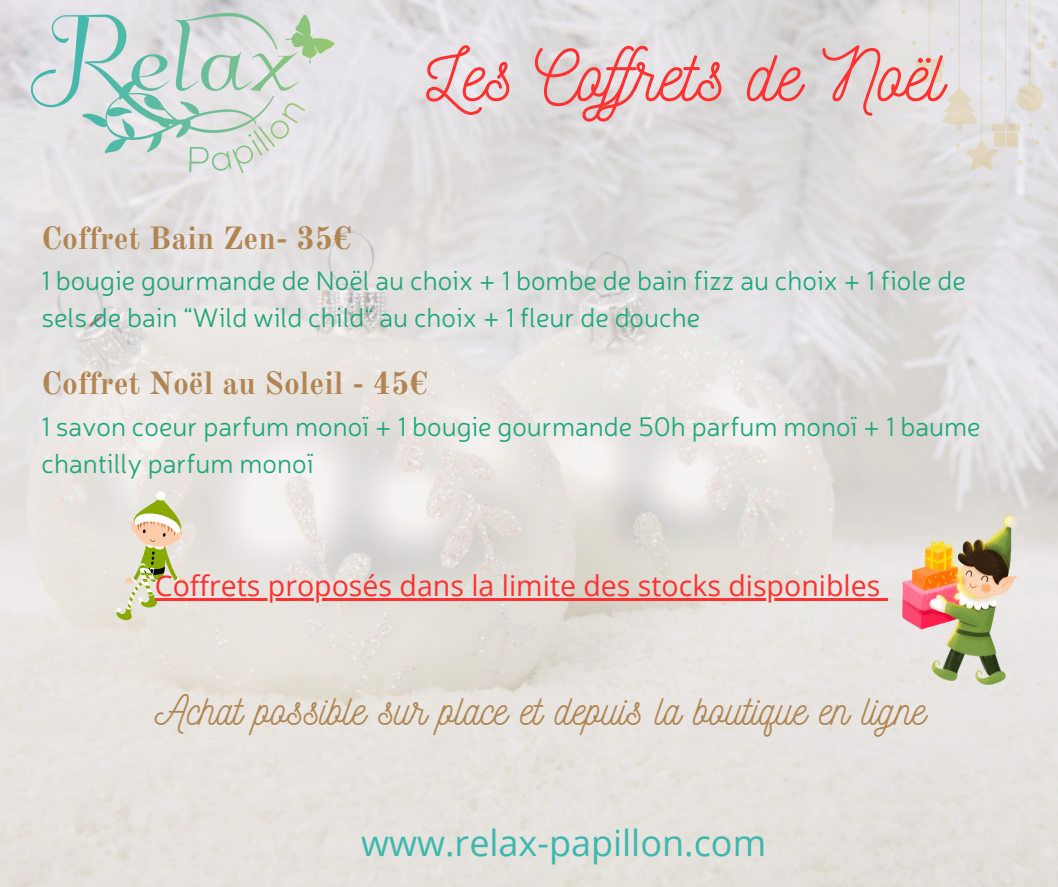
<style>
.page{position:relative;width:1058px;height:887px;background:#fff}
.page>*{position:absolute;margin:0;border:0;box-sizing:border-box;transform-origin:0 0}
.t1{font:72px "Nickainley";color:#ff3131}
.t2{font:42px "Nickainley";color:#b18551}
.t3{font:36px "Open Sans";color:#3eb7ae}
.t4{font:700 31.5px "Old Standard";color:#b18551}
.t5{font:28.5px "Open Sans";color:#ff3131}
.t6{font:300 27px/37.2px "Neris";color:#1da679}
</style>
<div class="page">
<img style="left:0;top:0;width:1058px;height:886px">
<img style="left:18px;top:12px;width:328px;height:164px">
<svg style="left:112px;top:490px;width:86px;height:134px;background:#dcd8bd"></svg>
<img style="left:901px;top:510px;width:121px;height:174px">
<hr style="left:155px;top:598px;width:725px;height:2px;background:#ff3131">
<svg style="left:880px;top:598px;width:7px;height:2px"></svg>
<p class="t1" style="left:426px;top:29px;width:519px">Les Cofrets de Noël</p>
<p class="t4" style="left:41px;top:218px;width:311px">Coffret Bain Zen- 35€</p>
<p class="t6" style="left:41px;top:260px;width:926px">1 bougie gourmande de Noël au choix + 1 bombe de bain fizz au choix + 1 fiole de sels de bain “Wild wild child“ au choix + 1 fleur de douche</p>
<p class="t4" style="left:41px;top:364px;width:388px">Coffret Noël au Soleil - 45€</p>
<p class="t6" style="left:41px;top:405px;width:940px">1 savon coeur parfum monoï + 1 bougie gourmande 50h parfum monoï + 1 baume chantilly parfum monoï</p>
<p class="t5" style="left:155px;top:565px;width:727px">Coffrets proposés dans la limite des stocks disponibles</p>
<p class="t2" style="left:155px;top:682px;width:772px">Achat possible sur place et depuis la boutique en ligne</p>
<p class="t3" style="left:361px;top:817px;width:406px">www.relax-papillon.com</p>
</div>
